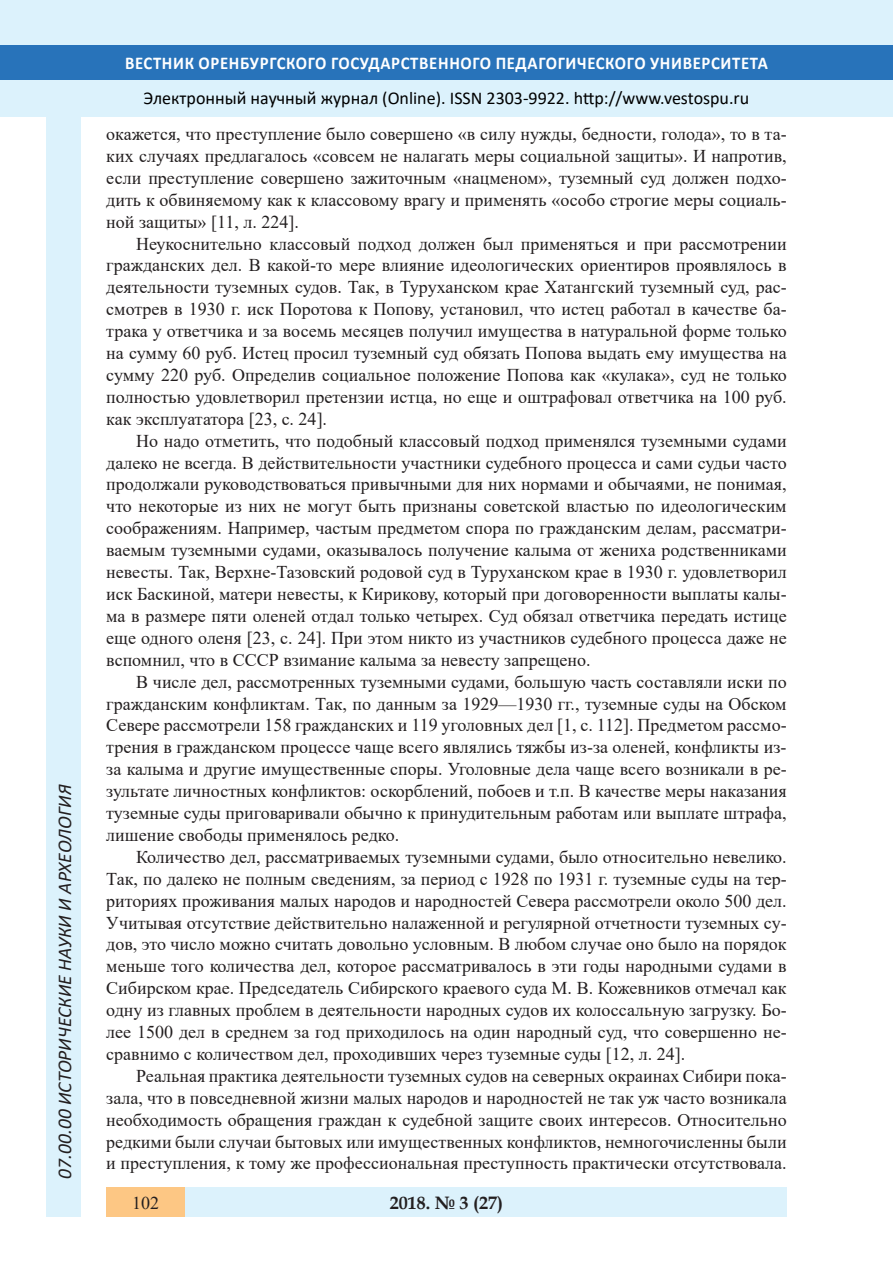
<style>
.page{position:relative;width:893px;height:1263px;background:#fff}
.page>*{position:absolute;margin:0;border:0;box-sizing:border-box;transform-origin:0 0}
.t1{font:italic 19.5px "Calibri";color:#231f20}
.Стиль2{font:18px/21.9px "Times New Roman";color:#231f20;text-align:justify}
.t2{font:18px "Calibri";color:#000}
.t3{font:700 18px "Calibri";letter-spacing:.04em;color:#fff;scale:.93 1}
.t4{font:700 18px "Book Antiqua";color:#231f20}
</style>
<div class="page">
<div style="left:0;top:0;width:893px;height:116px;background:#dcf2fc"></div>
<div style="left:0;top:45px;width:893px;height:34px;background:#2873ba"></div>
<div style="left:106px;top:1188px;width:681px;height:29px;background:#dcf2fc"></div>
<div style="left:106px;top:1188px;width:79px;height:29px;background:#fdc784"></div>
<div style="left:47px;top:116px;width:34px;height:1101px;background:#dcf2fc"></div>
<p class="t1" style="left:51px;top:1179px;width:395px;rotate:-90deg">07.00.00 ИСТОРИЧЕСКИЕ НАУКИ И АРХЕОЛОГИЯ</p>
<p class="t1" style="left:51px;top:1105px;width:206px;rotate:-90deg">БИОЛОГИЧЕСКИЕ НАУКИ</p>
<p class="t1" style="left:51px;top:1169px;width:11px;rotate:-90deg">3</p>
<p class="t3" style="left:125px;top:50px;width:693px">ВЕСТНИК ОРЕНБУРГСКОГО ГОСУДАРСТВЕННОГО ПЕДАГОГИЧЕСКОГО УНИВЕРСИТЕТА</p>
<p class="t2" style="left:144px;top:85px;width:607px">Электронный научный журнал (Online). ISSN 2303-9922. http://www.vestospu.ru</p>
<p class="t2" style="left:583px;top:85px;width:13px">t</p>
<p class="t2" style="left:583px;top:85px;width:13px">t</p>
<p class="Стиль2" style="left:106px;top:122px;width:682px">окажется, что преступление было совершено «в силу нужды, бедности, голода», то в та&shy;ких случаях предлагалось «совсем не налагать меры социальной защиты». И напротив, если преступление совершено зажиточным «нацменом», туземный суд должен подхо&shy;дить к обвиняемому как к классовому врагу и применять «особо строгие меры социаль&shy;ной защиты» [11, л. 224].</p>
<p class="Стиль2" style="left:106px;top:232px;width:682px;text-indent:30px">Неукоснительно классовый подход должен был применяться и при рассмотрении гражданских дел. В какой-то мере влияние идеологических ориентиров проявлялось в деятельности туземных судов. Так, в Туруханском крае Хатангский туземный суд, рас&shy;смотрев в 1930 г. иск Поротова к Попову, установил, что истец работал в качестве ба&shy;трака у ответчика и за восемь месяцев получил имущества в натуральной форме только на сумму 60 руб. Истец просил туземный суд обязать Попова выдать ему имущества на сумму 220 руб. Определив социальное положение Попова как «кулака», суд не только полностью удовлетворил претензии истца, но еще и оштрафовал ответчика на 100 руб. как эксплуататора [23, с. 24].</p>
<p class="Стиль2" style="left:106px;top:429px;width:682px;text-indent:30px">Но надо отметить, что подобный классовый подход применялся туземными судами далеко не всегда. В действительности участники судебного процесса и сами судьи часто продолжали руководствоваться привычными для них нормами и обычаями, не понимая, что некоторые из них не могут быть признаны советской властью по идеологическим соображениям. Например, частым предметом спора по гражданским делам, рассматри&shy;ваемым туземными судами, оказывалось получение калыма от жениха родственниками невесты. Так, Верхне-Тазовский родовой суд в Туруханском крае в 1930 г. удовлетворил иск Баскиной, матери невесты, к Кирикову, который при договоренности выплаты калы&shy;ма в размере пяти оленей отдал только четырех. Суд обязал ответчика передать истице еще одного оленя [23, с. 24]. При этом никто из участников судебного процесса даже не вспомнил, что в СССР взимание калыма за невесту запрещено.</p>
<p class="Стиль2" style="left:106px;top:670px;width:682px;text-indent:30px">В числе дел, рассмотренных туземными судами, большую часть составляли иски по гражданским конфликтам. Так, по данным за 1929—1930 гг., туземные суды на Обском Севере рассмотрели 158 гражданских и 119 уголовных дел [1, с. 112]. Предметом рассмо&shy;трения в гражданском процессе чаще всего являлись тяжбы из-за оленей, конфликты из&shy;за калыма и другие имущественные споры. Уголовные дела чаще всего возникали в ре&shy;зультате личностных конфликтов: оскорблений, побоев и т.п. В качестве меры наказания туземные суды приговаривали обычно к принудительным работам или выплате штрафа, лишение свободы применялось редко.</p>
<p class="Стиль2" style="left:106px;top:845px;width:682px;text-indent:30px">Количество дел, рассматриваемых туземными судами, было относительно невелико.<br>Так, по далеко не полным сведениям, за период с 1928 по 1931 г. туземные суды на тер&shy;риториях проживания малых народов и народностей Севера рассмотрели около 500 дел.<br>Учитывая отсутствие действительно налаженной и регулярной отчетности туземных су&shy;дов, это число можно считать довольно условным. В любом случае оно было на порядок меньше того количества дел, которое рассматривалось в эти годы народными судами в Сибирском крае. Председатель Сибирского краевого суда М. В. Кожевников отмечал как одну из главных проблем в деятельности народных судов их колоссальную загрузку. Бо&shy;лее 1500 дел в среднем за год приходилось на один народный суд, что совершенно не&shy;сравнимо с количеством дел, проходивших через туземные суды [12, л. 24].</p>
<p class="Стиль2" style="left:106px;top:1064px;width:682px;text-indent:30px">Реальная практика деятельности туземных судов на северных окраинах Сибири пока&shy;зала, что в повседневной жизни малых народов и народностей не так уж часто возникала необходимость обращения граждан к судебной защите своих интересов. Относительно редкими были случаи бытовых или имущественных конфликтов, немногочисленны были и преступления, к тому же профессиональная преступность практически отсутствовала.</p>
<p class="t4" style="left:390px;top:1190px;width:115px">2018. № 3 (27)</p>
<p class="Стиль2" style="left:132px;top:1191px;width:28px">102</p>
<p class="t4" style="left:460px;top:1190px;width:39px">2 6</p>
<p class="t4" style="left:460px;top:1190px;width:39px">1 5</p>
</div>
